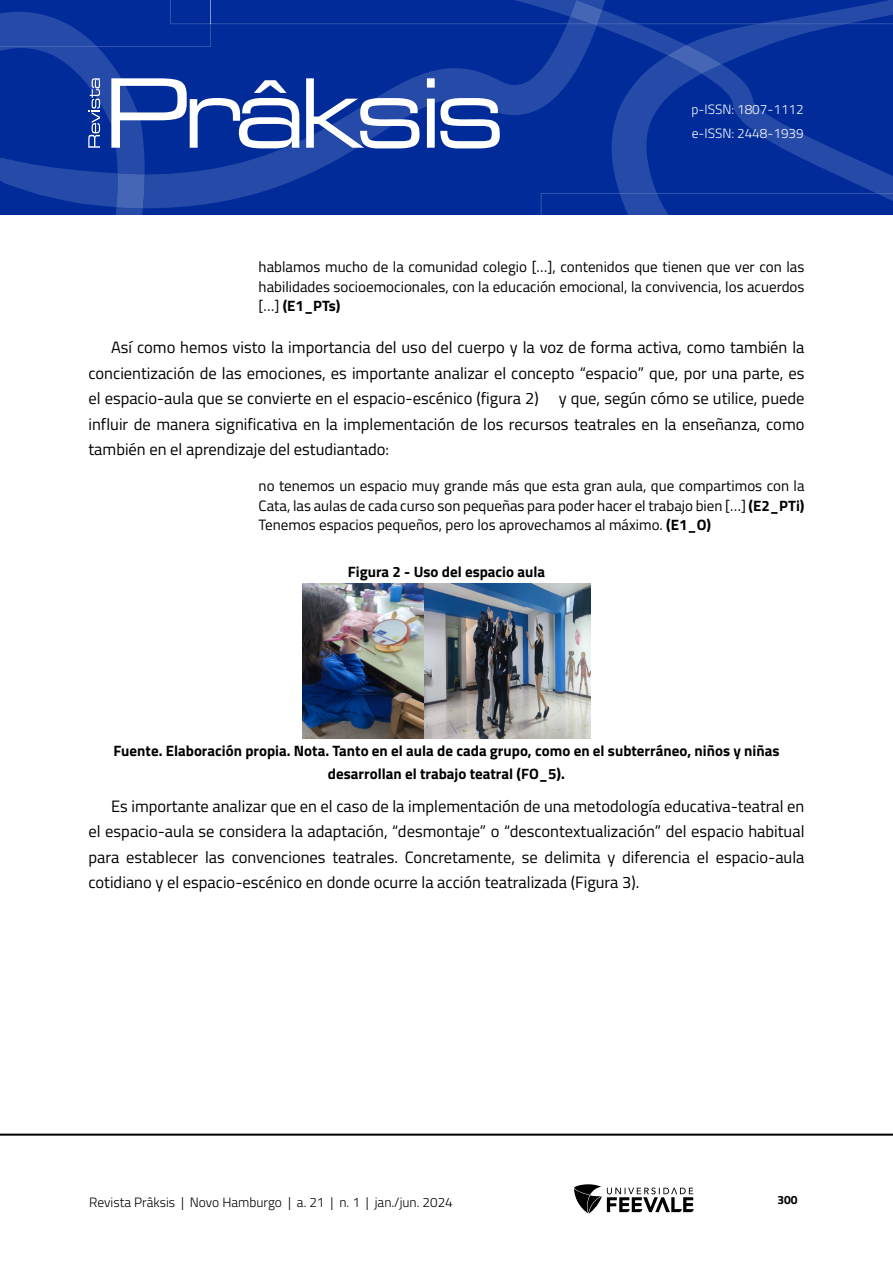
<style>
.page{position:relative;width:893px;height:1263px;background:#fff}
.page>*{position:absolute;margin:0;border:0;box-sizing:border-box;transform-origin:0 0}
.Corpo_de_texto{font:16.5px/25.5px "Titillium Web";color:#000;text-align:justify}
.Citação{font:15px/19.5px "Titillium Web";color:#000;text-align:justify}
.Fonte{font:700 15px/22.5px "Titillium Web";color:#000;text-align:center}
.t1{font:300 13.5px "Titillium Web";color:#000}
.t2{font:300 13.5px/24px "Titillium Web";color:#fff}
.t3{font:700 12px "Titillium Web";color:#000}
.s1{font-weight:700}
</style>
<div class="page">
<hr style="left:0;top:1133px;width:893px;height:3px;background:#000">
<svg style="left:574px;top:1184px;width:120px;height:29px"></svg>
<svg style="left:0;top:0;width:893px;height:215px;background:#1239a0"></svg>
<img style="left:303px;top:583px;width:287px;height:155px">
<p class="t2" style="left:691px;top:97px;width:114px">p-ISSN: 1807-1112 e-ISSN: 2448-1939</p>
<p class="Citação" style="left:259px;top:256px;width:547px">hablamos mucho de la comunidad colegio […], contenidos que tienen que ver con las habilidades socioemocionales, con la educación emocional, la convivencia, los acuerdos […] <span class="s1">(E1_PTs)</span></p>
<p class="Corpo_de_texto" style="left:88px;top:334px;width:718px;text-indent:22px">Así como hemos visto la importancia del uso del cuerpo y la voz de forma activa, como también la concientización de las emociones, es importante analizar el concepto “espacio” que, por una parte, es el espacio-aula que se convierte en el espacio-escénico (figura 2) y que, según cómo se utilice, puede influir de manera significativa en la implementación de los recursos teatrales en la enseñanza, como también en el aprendizaje del estudiantado:</p>
<p class="Citação" style="left:259px;top:475px;width:547px">no tenemos un espacio muy grande más que esta gran aula, que compartimos con la<br>Cata, las aulas de cada curso son pequeñas para poder hacer el trabajo bien […] <span class="s1">(E2_PTi)</span></p>
<p class="Citação" style="left:259px;top:514px;width:454px">Tenemos espacios pequeños, pero los aprovechamos al máximo. <span class="s1">(E1_O)</span></p>
<p class="Fonte" style="left:348px;top:559px;width:199px">Figura 2 - Uso del espacio aula</p>
<p class="Fonte" style="left:114px;top:739px;width:667px">Fuente. Elaboración propia. Nota. Tanto en el aula de cada grupo, como en el subterráneo, niños y niñas desarrollan el trabajo teatral (FO_5).</p>
<p class="Corpo_de_texto" style="left:88px;top:792px;width:717px;text-indent:22px">Es importante analizar que en el caso de la implementación de una metodología educativa-teatral en el espacio-aula se considera la adaptación, “desmontaje” o “descontextualización” del espacio habitual para establecer las convenciones teatrales. Concretamente, se delimita y diferencia el espacio-aula cotidiano y el espacio-escénico en donde ocurre la acción teatralizada (Figura 3).</p>
<p class="t1" style="left:89px;top:1192px;width:365px">Revista Prâksis | Novo Hamburgo | a. 21 | n. 1 | jan./jun. 2024</p>
<p class="t3" style="left:777px;top:1190px;width:22px">300</p>
</div>
